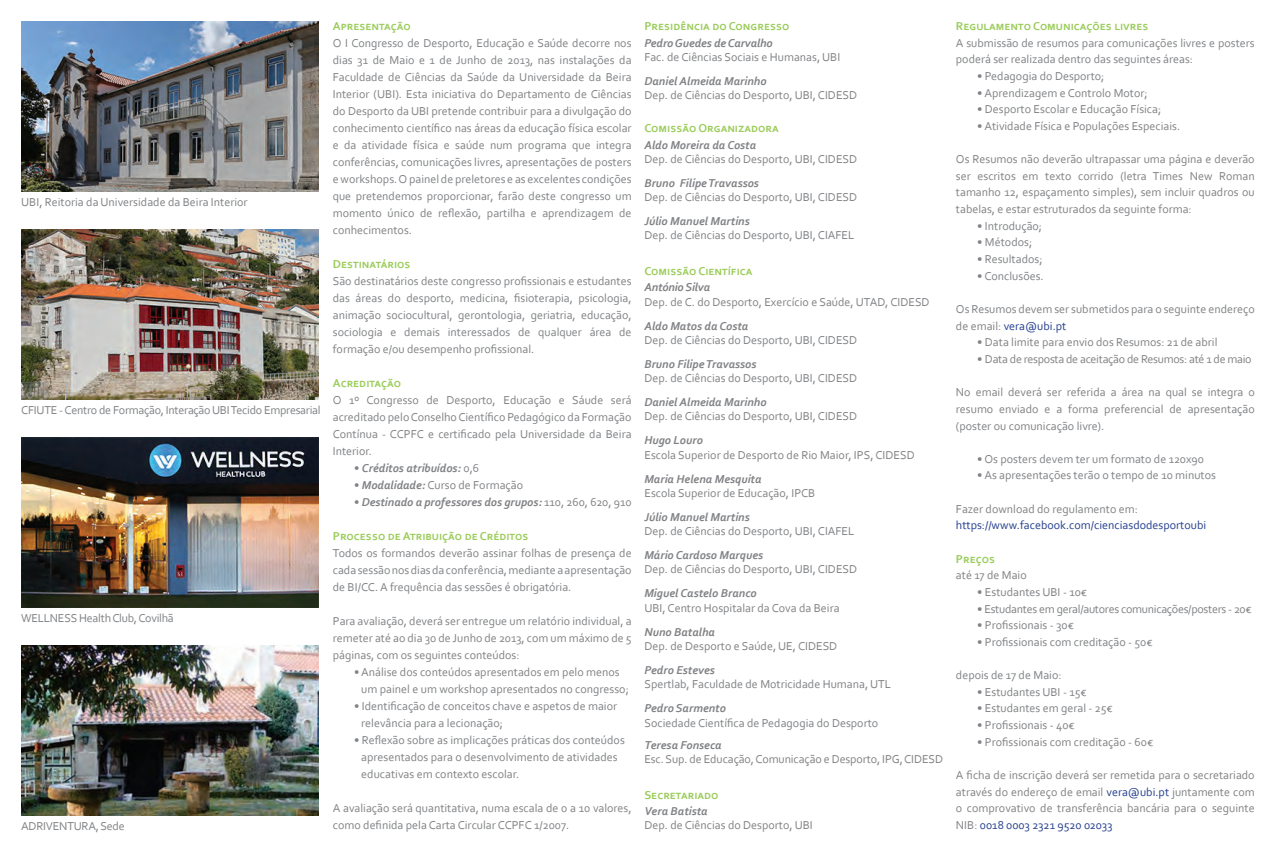
<style>
.page{position:relative;width:1276px;height:851px;background:#fff}
.page>*{position:absolute;margin:0;border:0;box-sizing:border-box;transform-origin:0 0}
.t1{font:12px/17px "Corbel";color:#808285;text-align:justify}
.t2{font:italic 700 12px "Corbel";color:#808285}
.t3{font:700 12px "Corbel";color:#9bcc5a}
.t4{font:12px "Corbel";letter-spacing:-.025em;color:#808285}
.t5{font:12px "Corbel";letter-spacing:-.02em;color:#808285}
.t6{font:12px "Corbel";color:#253f8e}
.t7{font:700 12px "Corbel";letter-spacing:.02em;color:#9bcc5a}
.s1{font-weight:400;font-style:normal}
.s2{font-weight:700;font-style:italic}
.s3{color:#253f8e}
</style>
<div class="page">
<img style="left:21px;top:21px;width:298px;height:170px">
<img style="left:21px;top:229px;width:298px;height:170px">
<img style="left:21px;top:437px;width:298px;height:170px">
<img style="left:21px;top:645px;width:298px;height:170px">
<p class="t1" style="left:21px;top:193px;width:228px">UBI, Reitoria da Universidade da Beira Interior</p>
<p class="t5" style="left:21px;top:402px;width:301px">CFIUTE - Centro de Formação, Interação UBI Tecido Empresarial</p>
<p class="t5" style="left:21px;top:610px;width:154px">WELLNESS Health Club, Covilhã</p>
<p class="t5" style="left:21px;top:818px;width:105px">ADRIVENTURA, Sede</p>
<p class="t7" style="left:333px;top:19px;width:80px">Apresentação</p>
<p class="t1" style="left:333px;top:34px;width:300px">O I Congresso de Desporto, Educação e Saúde decorre nos dias 31 de Maio e 1 de Junho de 2013, nas instalações da Faculdade de Ciências da Saúde da Universidade da Beira Interior (UBI). Esta iniciativa do Departamento de Ciências do Desporto da UBI pretende contribuir para a divulgação do conhecimento científico nas áreas da educação física escolar e da atividade física e saúde num programa que integra conferências, comunicações livres, apresentações de posters e workshops. O painel de preletores e as excelentes condições que pretendemos proporcionar, farão deste congresso um momento único de reflexão, partilha e aprendizagem de conhecimentos.</p>
<p class="t3" style="left:333px;top:257px;width:79px">Destinatários</p>
<p class="t1" style="left:333px;top:272px;width:300px">São destinatários deste congresso profissionais e estudantes das áreas do desporto, medicina, fisioterapia, psicologia, animação sociocultural, gerontologia, geriatria, educação, sociologia e demais interessados de qualquer área de formação e/ou desempenho profissional.</p>
<p class="t3" style="left:333px;top:376px;width:70px">Acreditação</p>
<p class="t1" style="left:333px;top:391px;width:300px">O 1º Congresso de Desporto, Educação e Sáude será acreditado pelo Conselho Científico Pedagógico da Formação Contínua - CCPFC e certificado pela Universidade da Beira Interior.</p>
<p class="t2" style="left:354px;top:461px;width:127px"><span class="s1">•</span> Créditos atribuídos: <span class="s1">0,6</span></p>
<p class="t1" style="left:354px;top:476px;width:170px">• <span class="s2">Modalidade:</span> Curso de Formação</p>
<p class="t2" style="left:354px;top:495px;width:279px"><span class="s1">•</span> Destinado a professores dos grupos: <span class="s1">110, 260, 620, 910</span></p>
<p class="t3" style="left:333px;top:529px;width:197px">Processo de Atribuição de Créditos</p>
<p class="t1" style="left:333px;top:544px;width:300px">Todos os formandos deverão assinar folhas de presença de cada sessão nos dias da conferência, mediante a apresentação de BI/CC. A frequência das sessões é obrigatória.</p>
<p class="t1" style="left:333px;top:612px;width:300px">Para avaliação, deverá ser entregue um relatório individual, a remeter até ao dia 30 de Junho de 2013, com um máximo de 5 páginas, com os seguintes conteúdos:</p>
<p class="t1" style="left:361px;top:663px;width:269px;text-indent:-7px">• Análise dos conteúdos apresentados em pelo menos um painel e um workshop apresentados no congresso;</p>
<p class="t1" style="left:361px;top:697px;width:257px;text-indent:-7px">• Identificação de conceitos chave e aspetos de maior relevância para a lecionação;</p>
<p class="t1" style="left:361px;top:731px;width:265px;text-align:left;text-indent:-7px">• Reflexão sobre as implicações práticas dos conteúdos apresentados para o desenvolvimento de atividades educativas em contexto escolar.</p>
<p class="t1" style="left:333px;top:799px;width:300px">A avaliação será quantitativa, numa escala de 0 a 10 valores, como definida pela Carta Circular CCPFC 1/2007.</p>
<p class="t3" style="left:644px;top:19px;width:146px">Presidência do Congresso</p>
<p class="t2" style="left:644px;top:35px;width:130px">Pedro Guedes de Carvalho</p>
<p class="t1" style="left:644px;top:48px;width:197px">Fac. de Ciências Sociais e Humanas, UBI</p>
<p class="t2" style="left:644px;top:73px;width:124px">Daniel Almeida Marinho</p>
<p class="t1" style="left:644px;top:86px;width:214px">Dep. de Ciências do Desporto, UBI, CIDESD</p>
<p class="t3" style="left:644px;top:121px;width:136px">Comissão Organizadora</p>
<p class="t2" style="left:644px;top:137px;width:113px">Aldo Moreira da Costa</p>
<p class="t1" style="left:644px;top:150px;width:214px">Dep. de Ciências do Desporto, UBI, CIDESD</p>
<p class="t2" style="left:644px;top:175px;width:116px">Bruno Filipe Travassos</p>
<p class="t1" style="left:644px;top:188px;width:214px">Dep. de Ciências do Desporto, UBI, CIDESD</p>
<p class="t2" style="left:644px;top:214px;width:107px">Júlio Manuel Martins</p>
<p class="t1" style="left:644px;top:227px;width:212px">Dep. de Ciências do Desporto, UBI, CIAFEL</p>
<p class="t3" style="left:644px;top:263px;width:109px">Comissão Científica</p>
<p class="t2" style="left:644px;top:280px;width:67px">António Silva</p>
<p class="t1" style="left:644px;top:293px;width:287px">Dep. de C. do Desporto, Exercício e Saúde, UTAD, CIDESD</p>
<p class="t2" style="left:644px;top:318px;width:105px">Aldo Matos da Costa</p>
<p class="t1" style="left:644px;top:331px;width:214px">Dep. de Ciências do Desporto, UBI, CIDESD</p>
<p class="t2" style="left:644px;top:356px;width:113px">Bruno Filipe Travassos</p>
<p class="t1" style="left:644px;top:369px;width:214px">Dep. de Ciências do Desporto, UBI, CIDESD</p>
<p class="t2" style="left:644px;top:394px;width:124px">Daniel Almeida Marinho</p>
<p class="t1" style="left:644px;top:407px;width:214px">Dep. de Ciências do Desporto, UBI, CIDESD</p>
<p class="t2" style="left:644px;top:433px;width:60px">Hugo Louro</p>
<p class="t1" style="left:644px;top:446px;width:272px">Escola Superior de Desporto de Rio Maior, IPS, CIDESD</p>
<p class="t2" style="left:644px;top:471px;width:119px">Maria Helena Mesquita</p>
<p class="t1" style="left:644px;top:484px;width:172px">Escola Superior de Educação, IPCB</p>
<p class="t2" style="left:644px;top:509px;width:107px">Júlio Manuel Martins</p>
<p class="t1" style="left:644px;top:522px;width:212px">Dep. de Ciências do Desporto, UBI, CIAFEL</p>
<p class="t2" style="left:644px;top:547px;width:120px">Mário Cardoso Marques</p>
<p class="t1" style="left:644px;top:560px;width:214px">Dep. de Ciências do Desporto, UBI, CIDESD</p>
<p class="t2" style="left:644px;top:586px;width:114px">Miguel Castelo Branco</p>
<p class="t1" style="left:644px;top:599px;width:197px">UBI, Centro Hospitalar da Cova da Beira</p>
<p class="t2" style="left:644px;top:624px;width:72px">Nuno Batalha</p>
<p class="t1" style="left:644px;top:637px;width:194px">Dep. de Desporto e Saúde, UE, CIDESD</p>
<p class="t2" style="left:644px;top:662px;width:72px">Pedro Esteves</p>
<p class="t1" style="left:644px;top:675px;width:248px">Spertlab, Faculdade de Motricidade Humana, UTL</p>
<p class="t2" style="left:644px;top:700px;width:83px">Pedro Sarmento</p>
<p class="t1" style="left:644px;top:713px;width:235px">Sociedade Científica de Pedagogia do Desporto</p>
<p class="t2" style="left:644px;top:737px;width:79px">Teresa Fonseca</p>
<p class="t1" style="left:644px;top:750px;width:300px">Esc. Sup. de Educação, Comunicação e Desporto, IPG, CIDESD</p>
<p class="t7" style="left:644px;top:787px;width:76px">Secretariado</p>
<p class="t2" style="left:644px;top:803px;width:65px">Vera Batista</p>
<p class="t1" style="left:644px;top:816px;width:170px">Dep. de Ciências do Desporto, UBI</p>
<p class="t3" style="left:956px;top:19px;width:194px">Regulamento Comunicações livres</p>
<p class="t1" style="left:956px;top:34px;width:300px">A submissão de resumos para comunicações livres e posters poderá ser realizada dentro das seguintes áreas:</p>
<p class="t1" style="left:977px;top:67px;width:129px">• Pedagogia do Desporto;</p>
<p class="t1" style="left:977px;top:84px;width:172px">• Aprendizagem e Controlo Motor;</p>
<p class="t1" style="left:977px;top:100px;width:186px">• Desporto Escolar e Educação Física;</p>
<p class="t1" style="left:977px;top:117px;width:204px">• Atividade Física e Populações Especiais.</p>
<p class="t1" style="left:956px;top:150px;width:300px">Os Resumos não deverão ultrapassar uma página e deverão ser escritos em texto corrido (letra Times New Roman tamanho 12, espaçamento simples), sem incluir quadros ou tabelas, e estar estruturados da seguinte forma:</p>
<p class="t1" style="left:977px;top:217px;width:66px">• Introdução;</p>
<p class="t1" style="left:977px;top:233px;width:56px">• Métodos;</p>
<p class="t1" style="left:977px;top:250px;width:67px">• Resultados;</p>
<p class="t1" style="left:977px;top:267px;width:68px">• Conclusões.</p>
<p class="t1" style="left:956px;top:300px;width:300px">Os Resumos devem ser submetidos para o seguinte endereço de email: <span class="s3">vera@ubi.pt</span></p>
<p class="t1" style="left:977px;top:333px;width:242px">• Data limite para envio dos Resumos: 21 de abril</p>
<p class="t4" style="left:977px;top:351px;width:276px">• Data de resposta de aceitação de Resumos: até 1 de maio</p>
<p class="t1" style="left:956px;top:383px;width:300px">No email deverá ser referida a área na qual se integra o resumo enviado e a forma preferencial de apresentação (poster ou comunicação livre).</p>
<p class="t1" style="left:977px;top:450px;width:228px">• Os posters devem ter um formato de 120x90</p>
<p class="t1" style="left:977px;top:466px;width:240px">• As apresentações terão o tempo de 10 minutos</p>
<p class="t1" style="left:956px;top:500px;width:184px">Fazer download do regulamento em:</p>
<p class="t6" style="left:956px;top:518px;width:252px">https://www.facebook.com/cienciasdodesportoubi</p>
<p class="t3" style="left:956px;top:551px;width:41px">Preços</p>
<p class="t1" style="left:956px;top:566px;width:72px">até 17 de Maio</p>
<p class="t1" style="left:977px;top:583px;width:111px">• Estudantes UBI - 10€</p>
<p class="t4" style="left:977px;top:601px;width:276px">• Estudantes em geral/autores comunicações/posters - 20€</p>
<p class="t1" style="left:977px;top:616px;width:98px">• Profissionais - 30€</p>
<p class="t1" style="left:977px;top:633px;width:177px">• Profissionais com creditação - 50€</p>
<p class="t1" style="left:956px;top:666px;width:107px">depois de 17 de Maio:</p>
<p class="t1" style="left:977px;top:683px;width:111px">• Estudantes UBI - 15€</p>
<p class="t1" style="left:977px;top:699px;width:137px">• Estudantes em geral - 25€</p>
<p class="t1" style="left:977px;top:716px;width:99px">• Profissionais - 40€</p>
<p class="t1" style="left:977px;top:732px;width:177px">• Profissionais com creditação - 60€</p>
<p class="t1" style="left:956px;top:766px;width:300px">A ficha de inscrição deverá ser remetida para o secretariado através do endereço de email <span class="s3">vera@ubi.pt</span> juntamente com o comprovativo de transferência bancária para o seguinte NIB: <span class="s3">0018 0003 2321 9520 02033</span></p>
</div>
